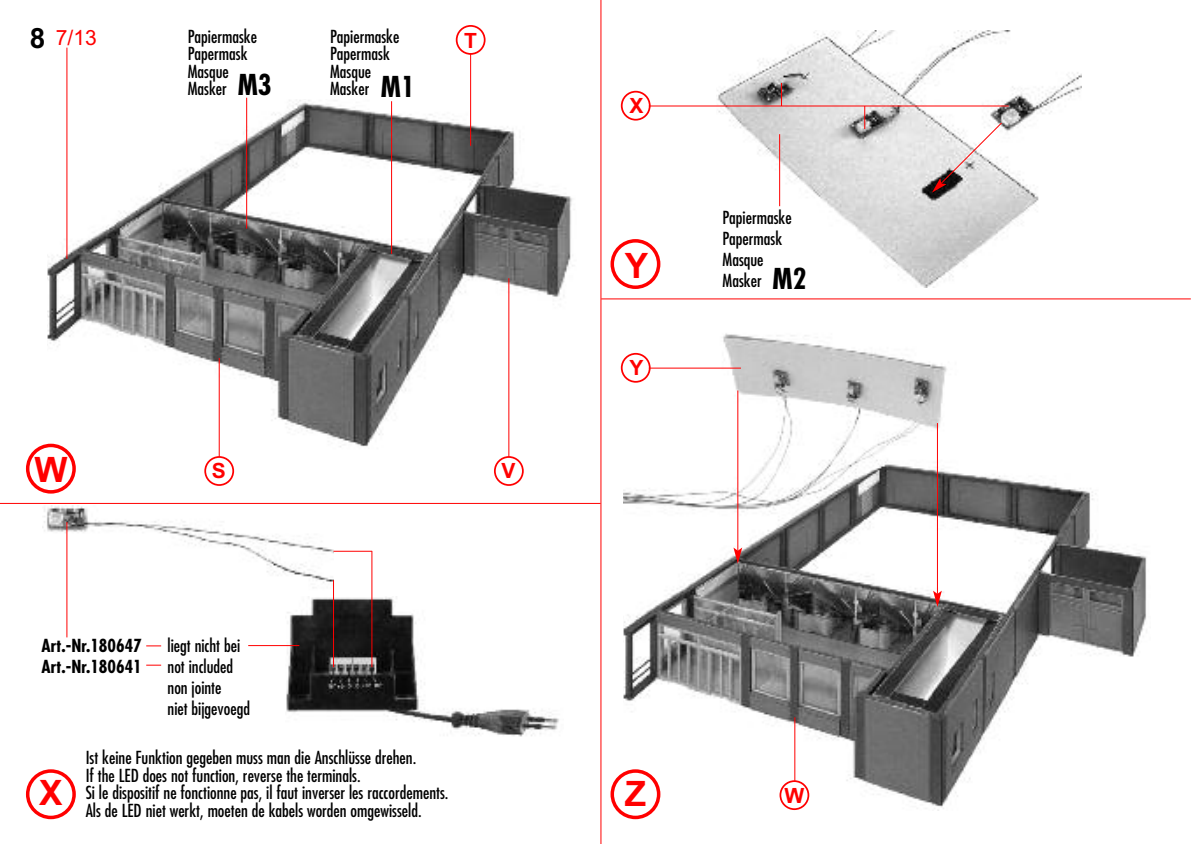
<style>
.page{position:relative;width:1191px;height:844px;background:#fff}
.page>*{position:absolute;margin:0;border:0;box-sizing:border-box;transform-origin:0 0}
.t1{font:700 35px "Arial";color:#f00}
.t2{font:700 21px "Arial";color:#f00}
.t3{font:21px "Arial";color:#f00}
.t4{font:condensed 17.5px/17.5px "Futura Std";color:#000}
.t5{font:700 condensed 17.5px "Futura Std";color:#000}
.s1{font-weight:700;font-size:28px;color:#000}
.s2{font-weight:700;font-size:28px}
</style>
<div class="page">
<img style="left:47px;top:99px;width:526px;height:351px">
<img style="left:44px;top:505px;width:290px;height:95px">
<div style="left:283px;top:595px;width:287px;height:148px;background:#fff"></div>
<img style="left:286px;top:596px;width:273px;height:141px">
<img style="left:716px;top:30px;width:365px;height:257px">
<img style="left:623px;top:333px;width:524px;height:477px">
<svg style="left:932px;top:122px;width:70px;height:70px"></svg>
<hr style="left:737px;top:390px;width:1px;height:160px;background:#f00">
<svg style="left:733px;top:547px;width:9px;height:16px"></svg>
<hr style="left:937px;top:423px;width:1px;height:170px;background:#f00">
<svg style="left:933px;top:590px;width:8px;height:16px"></svg>
<hr style="left:66px;top:48px;width:1px;height:211px;background:#f00">
<hr style="left:470px;top:54px;width:1px;height:92px;background:#f00">
<hr style="left:779px;top:134px;width:1px;height:72px;background:#f00">
<hr style="left:219px;top:358px;width:1px;height:99px;background:#f00">
<svg style="left:204px;top:456px;width:30px;height:30px"></svg>
<hr style="left:508px;top:278px;width:1px;height:179px;background:#f00">
<svg style="left:494px;top:456px;width:30px;height:30px"></svg>
<svg style="left:456px;top:25px;width:29px;height:30px"></svg>
<hr style="left:649px;top:105px;width:359px;height:1px;background:#f00">
<svg style="left:864px;top:106px;width:1px;height:23px"></svg>
<svg style="left:781px;top:83px;width:1px;height:22px"></svg>
<svg style="left:621px;top:91px;width:29px;height:29px"></svg>
<hr style="left:649px;top:367px;width:92px;height:1px;background:#f00">
<svg style="left:621px;top:353px;width:29px;height:29px"></svg>
<svg style="left:26px;top:769px;width:50px;height:50px"></svg>
<svg style="left:610px;top:769px;width:50px;height:50px"></svg>
<svg style="left:26px;top:443px;width:50px;height:50px"></svg>
<svg style="left:610px;top:239px;width:50px;height:50px"></svg>
<hr style="left:600px;top:0;width:1px;height:843px;background:#f00">
<hr style="left:0;top:503px;width:600px;height:1px;background:#f00">
<hr style="left:601px;top:298px;width:589px;height:1px;background:#f00">
<div style="left:374px;top:72px;width:47px;height:32px;background:#fff"></div>
<div style="left:766px;top:264px;width:47px;height:32px;background:#fff"></div>
<hr style="left:391px;top:101px;width:1px;height:153px;background:#f00">
<div style="left:231px;top:69px;width:47px;height:34px;background:#fff"></div>
<hr style="left:246px;top:98px;width:1px;height:130px;background:#f00">
<hr style="left:794px;top:717px;width:1px;height:63px;background:#f00">
<svg style="left:779px;top:780px;width:30px;height:29px"></svg>
<hr style="left:66px;top:522px;width:1px;height:115px;background:#f00">
<hr style="left:248px;top:645px;width:51px;height:1px;background:#f00">
<svg style="left:146px;top:645px;width:15px;height:1px"></svg>
<svg style="left:146px;top:664px;width:15px;height:1px"></svg>
<hr style="left:333px;top:580px;width:1px;height:87px;background:#f00">
<hr style="left:371px;top:550px;width:1px;height:117px;background:#f00">
<hr style="left:333px;top:550px;width:39px;height:1px;background:#f00">
<p class="t3" style="left:30px;top:25px;width:69px"><span class="s1">8</span> 7/13</p>
<p class="t4" style="left:188px;top:29px;width:85px">Papiermaske<br>Papermask<br>Masque<br>Masker <span class="s2">M3</span></p>
<p class="t4" style="left:330px;top:29px;width:86px">Papiermaske<br>Papermask<br>Masque<br>Masker <span class="s2">M1</span></p>
<p class="t2" style="left:464px;top:28px;width:14px">T</p>
<h1 class="t1" style="left:34px;top:449px;width:35px">W</h1>
<p class="t2" style="left:212px;top:458px;width:16px">S</p>
<p class="t2" style="left:501px;top:458px;width:16px">V</p>
<p class="t2" style="left:629px;top:94px;width:16px">X</p>
<h1 class="t1" style="left:625px;top:245px;width:25px">Y</h1>
<p class="t2" style="left:629px;top:356px;width:16px">Y</p>
<p class="t5" style="left:41px;top:637px;width:102px">Art.-Nr.180647</p>
<p class="t4" style="left:167px;top:637px;width:74px">liegt nicht bei</p>
<p class="t5" style="left:41px;top:658px;width:102px">Art.-Nr.180641</p>
<p class="t4" style="left:167px;top:656px;width:84px;line-height:21px">not included non jointe<br>niet bijgevoegd</p>
<p class="t4" style="left:86px;top:749px;width:364px">Ist keine Funktion gegeben muss man die Anschlüsse drehen.<br>If the LED does not function, reverse the terminals.<br>Si le dispositif ne fonctionne pas, il faut inverser les raccordements.<br>Als de LED niet werkt, moeten de kabels worden omgewisseld.</p>
<h1 class="t1" style="left:39px;top:772px;width:25px">X</h1>
<h1 class="t1" style="left:625px;top:773px;width:23px">Z</h1>
<p class="t4" style="left:722px;top:208px;width:86px;line-height:21px">Papiermaske<br>Papermask<br>Masque<br>Masker <span class="s2">M2</span></p>
<p class="t2" style="left:784px;top:783px;width:21px">W</p>
</div>
